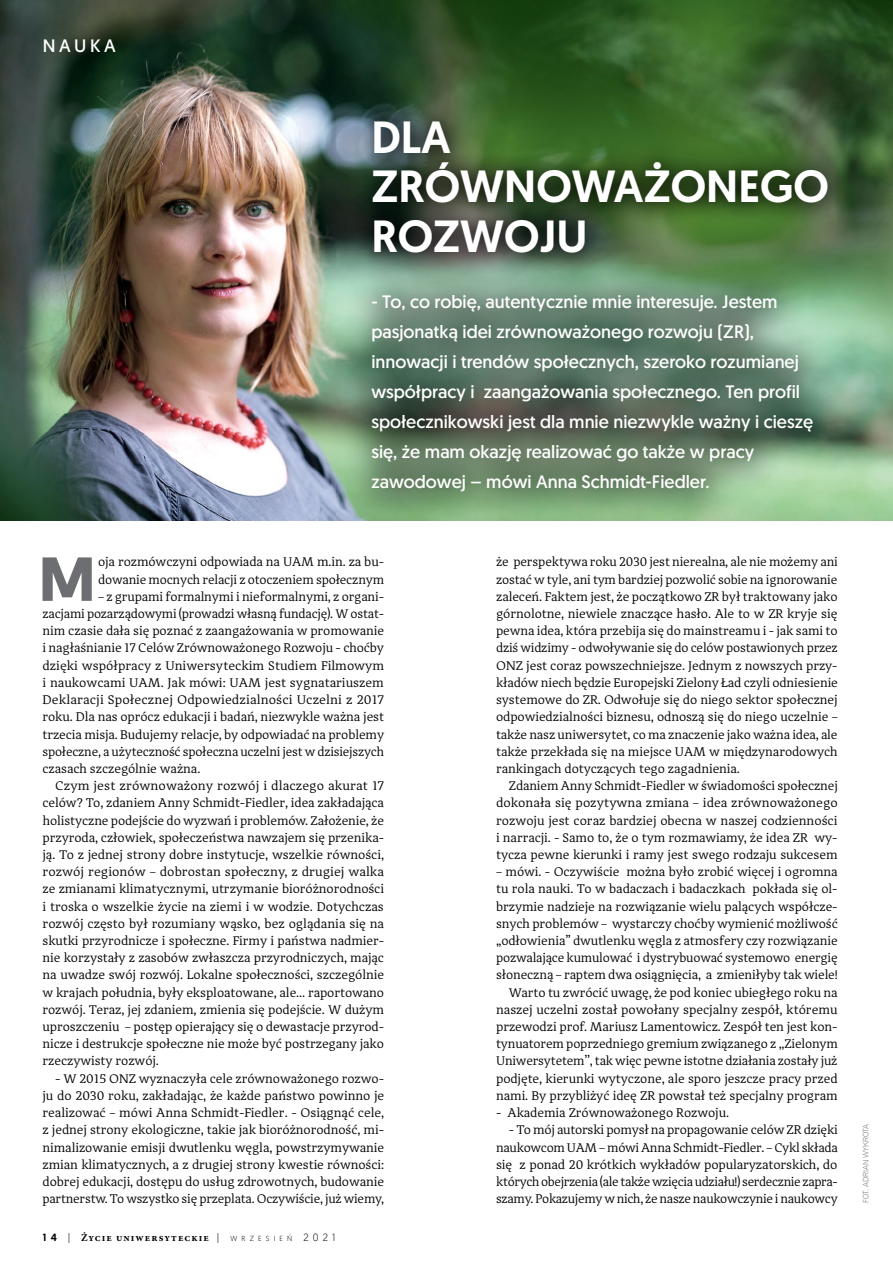
<style>
.page{position:relative;width:893px;height:1263px;background:#fff}
.page>*{position:absolute;margin:0;border:0;box-sizing:border-box;transform-origin:0 0}
.t1{font:700 62.1px "Geomanist";color:#6d6e71}
.t2{font:500 45px/49.5px "Geomanist";color:#fff}
.t3{font:18px/30px "Geomanist";color:#fff}
.t4{font:12.9px/17.2px "Adagio Serif";letter-spacing:-.01em;color:#000;text-align:justify}
.t5{font:700 10.5px "Minion Pro";letter-spacing:.1em;color:#000}
.t6{font:7.5px "Gothic 720 Lt EU";color:#58595b}
.s1{font-family:"Geomanist";font-weight:500}
.s2{font-family:"Geomanist";font-weight:300}
.s3{font-family:"Geomanist";font-weight:300;font-size:7.35px}
</style>
<div class="page">
<img style="left:0;top:0;width:337px;height:521px">
<img style="left:337px;top:0;width:556px;height:521px">
<div style="left:351px;top:99px;width:500px;height:177px;background:#000;opacity:.75"></div>
<div style="left:341px;top:265px;width:504px;height:257px;background:#000;opacity:.75"></div>
<h3 class="t3" style="left:43px;top:30px;width:16px">nauka</h3>
<h2 class="t2" style="left:371px;top:112px;width:459px">DLA<br>ZRÓWNOWAŻONEGO<br>ROZWOJU</h2>
<p class="t3" style="left:371px;top:287px;width:443px">- To, co robię, autentycznie mnie interesuje. Jestem pasjonatką idei zrównoważonego rozwoju (ZR), innowacji i trendów społecznych, szeroko rozumianej współpracy i zaangażowania społecznego. Ten profil społecznikowski jest dla mnie niezwykle ważny i cieszę się, że mam okazję realizować go także w pracy zawodowej – mówi Anna Schmidt-Fiedler.</p>
<h1 class="t1" style="left:39px;top:538px;width:58px">M</h1>
<p class="t4" style="left:98px;top:554px;width:288px">oja rozmówczyni odpowiada na UAM m.in. za bu&shy;dowanie mocnych relacji z otoczeniem społecznym</p>
<p class="t4" style="left:43px;top:588px;width:343px;text-indent:56px">– z grupami formalnymi i nieformalnymi, z organi&shy;zacjami pozarządowymi (prowadzi własną fundację). W ostat&shy;nim czasie dała się poznać z zaangażowania w promowanie i nagłaśnianie 17 Celów Zrównoważonego Rozwoju - choćby dzięki współpracy z Uniwersyteckim Studiem Filmowym i naukowcami UAM. Jak mówi: UAM jest sygnatariuszem Deklaracji Społecznej Odpowiedzialności Uczelni z 2017 roku. Dla nas oprócz edukacji i badań, niezwykle ważna jest trzecia misja. Budujemy relacje, by odpowiadać na problemy społeczne, a użyteczność społeczna uczelni jest w dzisiejszych czasach szczególnie ważna.</p>
<p class="t4" style="left:43px;top:777px;width:343px;text-indent:13px">Czym jest zrównoważony rozwój i dlaczego akurat 17 celów? To, zdaniem Anny Schmidt-Fiedler, idea zakładająca holistyczne podejście do wyzwań i problemów. Założenie, że przyroda, człowiek, społeczeństwa nawzajem się przenika&shy;ją. To z jednej strony dobre instytucje, wszelkie równości, rozwój regionów – dobrostan społeczny, z drugiej walka ze zmianami klimatycznymi, utrzymanie bioróżnorodności i troska o wszelkie życie na ziemi i w wodzie. Dotychczas rozwój często był rozumiany wąsko, bez oglądania się na skutki przyrodnicze i społeczne. Firmy i państwa nadmier&shy;nie korzystały z zasobów zwłaszcza przyrodniczych, mając na uwadze swój rozwój. Lokalne społeczności, szczególnie w krajach południa, były eksploatowane, ale… raportowano rozwój. Teraz, jej zdaniem, zmienia się podejście. W dużym uproszczeniu – postęp opierający się o dewastacje przyrod&shy;nicze i destrukcje społeczne nie może być postrzegany jako rzeczywisty rozwój.</p>
<p class="t4" style="left:43px;top:1070px;width:343px;text-indent:13px">- W 2015 ONZ wyznaczyła cele zrównoważonego rozwo&shy;ju do 2030 roku, zakładając, że każde państwo powinno je realizować – mówi Anna Schmidt-Fiedler. - Osiągnąć cele, z jednej strony ekologiczne, takie jak bioróżnorodność, mi&shy;nimalizowanie emisji dwutlenku węgla, powstrzymywanie zmian klimatycznych, a z drugiej strony kwestie równości: dobrej edukacji, dostępu do usług zdrowotnych, budowanie partnerstw. To wszystko się przeplata. Oczywiście, już wiemy,</p>
<p class="t5" style="left:43px;top:1230px;width:294px"><span class="s1">1 4</span> <span class="s2">|</span> Życie uniwersyteckie <span class="s2">|</span> <span class="s3">W R Z E S I E Ń</span> <span class="s2">2 0 2 1</span></p>
<p class="t4" style="left:496px;top:554px;width:343px">że perspektywa roku 2030 jest nierealna, ale nie możemy ani zostać w tyle, ani tym bardziej pozwolić sobie na ignorowanie zaleceń. Faktem jest, że początkowo ZR był traktowany jako górnolotne, niewiele znaczące hasło. Ale to w ZR kryje się pewna idea, która przebija się do mainstreamu i - jak sami to dziś widzimy - odwoływanie się do celów postawionych przez ONZ jest coraz powszechniejsze. Jednym z nowszych przy&shy;kładów niech będzie Europejski Zielony Ład czyli odniesienie systemowe do ZR. Odwołuje się do niego sektor społecznej odpowiedzialności biznesu, odnoszą się do niego uczelnie – także nasz uniwersytet, co ma znaczenie jako ważna idea, ale także przekłada się na miejsce UAM w międzynarodowych rankingach dotyczących tego zagadnienia.</p>
<p class="t4" style="left:496px;top:777px;width:343px;text-indent:13px">Zdaniem Anny Schmidt-Fiedler w świadomości społecznej dokonała się pozytywna zmiana – idea zrównoważonego rozwoju jest coraz bardziej obecna w naszej codzienności i narracji. - Samo to, że o tym rozmawiamy, że idea ZR wy&shy;tycza pewne kierunki i ramy jest swego rodzaju sukcesem</p>
<p class="t4" style="left:496px;top:863px;width:343px;text-align:right">– mówi. - Oczywiście można było zrobić więcej i ogromna tu rola nauki. To w badaczach i badaczkach pokłada się ol&shy;brzymie nadzieje na rozwiązanie wielu palących współcze&shy;snych problemów – wystarczy choćby wymienić możliwość „odłowienia” dwutlenku węgla z atmosfery czy rozwiązanie pozwalające kumulować i dystrybuować systemowo energię słoneczną – raptem dwa osiągnięcia, a zmieniłyby tak wiele!<br>Warto tu zwrócić uwagę, że pod koniec ubiegłego roku na naszej uczelni został powołany specjalny zespół, któremu przewodzi prof. Mariusz Lamentowicz. Zespół ten jest kon&shy;tynuatorem poprzedniego gremium związanego z ,,Zielonym Uniwersytetem’’, tak więc pewne istotne działania zostały już podjęte, kierunki wytyczone, ale sporo jeszcze pracy przed nami. By przybliżyć ideę ZR powstał też specjalny program</p>
<p class="t4" style="left:496px;top:1104px;width:234px">- Akademia Zrównoważonego Rozwoju.</p>
<p class="t4" style="left:496px;top:1121px;width:343px;text-indent:13px">- To mój autorski pomysł na propagowanie celów ZR dzięki naukowcom UAM – mówi Anna Schmidt-Fiedler. – Cykl składa się z ponad 20 krótkich wykładów popularyzatorskich, do których obejrzenia (ale także wzięcia udziału!) serdecznie zapra&shy;szamy. Pokazujemy w nich, że nasze naukowczynie i naukowcy</p>
<p class="t6" style="left:861px;top:1203px;width:81px;rotate:-90deg">Fot. Adrian Wykrota</p>
</div>
